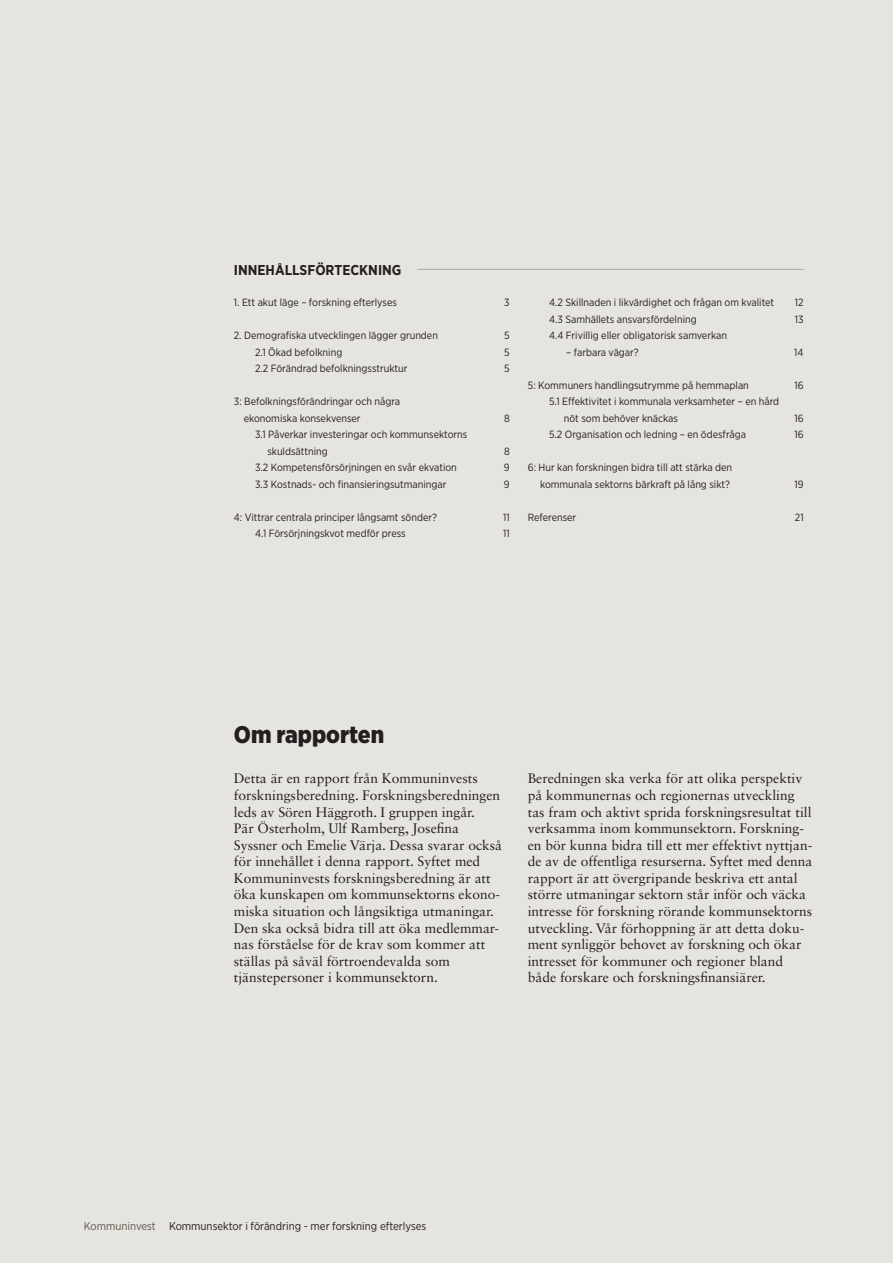
<style>
.page{position:relative;width:893px;height:1263px;background:#e6e4de}
.page>*{position:absolute;margin:0;border:0;box-sizing:border-box;transform-origin:0 0}
.Underrubrik{font:900 24px "Gotham Narrow";color:#231f20}
.t1{font:700 14.25px "Gotham Narrow";color:#231f20}
.Brödtext{font:13.8px/16.5px "Sabon LT Std";color:#231f20}
.t2{font:11.25px "Gotham Narrow";color:#231f20}
.Innehållsförteckning{font:10.5px/16.5px "Gotham Narrow";color:#231f20}
.s1{color:#615752}
</style>
<div class="page">
<hr style="left:417px;top:269px;width:387px;height:1px;background:#aca9a7">
<p class="t1" style="left:234px;top:261px;width:169px">INNEHÅLLSFÖRTECKNING</p>
<p class="Innehållsförteckning" style="left:234px;top:294px;width:165px">1. Ett akut läge – forskning efterlyses</p>
<p class="Innehållsförteckning" style="left:234px;top:327px;width:206px">2. Demografiska utvecklingen lägger grunden</p>
<p class="Innehållsförteckning" style="left:255px;top:343px;width:89px">2.1 Ökad befolkning</p>
<p class="Innehållsförteckning" style="left:255px;top:360px;width:154px">2.2 Förändrad befolkningsstruktur</p>
<p class="Innehållsförteckning" style="left:234px;top:393px;width:168px">3: Befolkningsförändringar och några</p>
<p class="Innehållsförteckning" style="left:244px;top:409px;width:118px">ekonomiska konsekvenser</p>
<p class="Innehållsförteckning" style="left:267px;top:426px;width:201px;text-indent:-12px">3.1 Påverkar investeringar och kommunsektorns skuldsättning</p>
<p class="Innehållsförteckning" style="left:255px;top:459px;width:203px">3.2 Kompetensförsörjningen en svår ekvation</p>
<p class="Innehållsförteckning" style="left:255px;top:475px;width:193px">3.3 Kostnads- och finansieringsutmaningar</p>
<p class="Innehållsförteckning" style="left:234px;top:508px;width:205px">4: Vittrar centrala principer långsamt sönder?</p>
<p class="Innehållsförteckning" style="left:255px;top:525px;width:152px">4.1 Försörjningskvot medför press</p>
<p class="Innehållsförteckning" style="left:504px;top:294px;width:7px">3</p>
<p class="Innehållsförteckning" style="left:504px;top:327px;width:7px">5<br>5</p>
<p class="Innehållsförteckning" style="left:504px;top:360px;width:7px">5</p>
<p class="Innehållsförteckning" style="left:504px;top:409px;width:7px">8</p>
<p class="Innehållsförteckning" style="left:504px;top:442px;width:7px">8</p>
<p class="Innehållsförteckning" style="left:504px;top:459px;width:7px">9</p>
<p class="Innehållsförteckning" style="left:504px;top:475px;width:7px">9</p>
<p class="Innehållsförteckning" style="left:503px;top:508px;width:8px">11</p>
<p class="Innehållsförteckning" style="left:503px;top:525px;width:8px">11</p>
<p class="Innehållsförteckning" style="left:549px;top:294px;width:227px">4.2 Skillnaden i likvärdighet och frågan om kvalitet</p>
<p class="Innehållsförteckning" style="left:549px;top:310px;width:149px">4.3 Samhällets ansvarsfördelning</p>
<p class="Innehållsförteckning" style="left:549px;top:327px;width:179px">4.4 Frivillig eller obligatorisk samverkan</p>
<p class="Innehållsförteckning" style="left:566px;top:343px;width:74px">– farbara vägar?</p>
<p class="Innehållsförteckning" style="left:528px;top:376px;width:223px">5: Kommuners handlingsutrymme på hemmaplan</p>
<p class="Innehållsförteckning" style="left:564px;top:393px;width:217px;text-indent:-15px">5.1 Effektivitet i kommunala verksamheter – en hård nöt som behöver knäckas</p>
<p class="Innehållsförteckning" style="left:549px;top:426px;width:198px">5.2 Organisation och ledning – en ödesfråga</p>
<p class="Innehållsförteckning" style="left:528px;top:459px;width:206px;text-align:right">6: Hur kan forskningen bidra till att stärka den kommunala sektorns bärkraft på lång sikt?</p>
<p class="Innehållsförteckning" style="left:528px;top:508px;width:50px">Referenser</p>
<p class="Innehållsförteckning" style="left:795px;top:294px;width:10px">12</p>
<p class="Innehållsförteckning" style="left:795px;top:310px;width:10px">13</p>
<p class="Innehållsförteckning" style="left:794px;top:343px;width:11px">14</p>
<p class="Innehållsförteckning" style="left:794px;top:376px;width:11px">16</p>
<p class="Innehållsförteckning" style="left:794px;top:409px;width:11px">16</p>
<p class="Innehållsförteckning" style="left:794px;top:426px;width:11px">16</p>
<p class="Innehållsförteckning" style="left:794px;top:475px;width:11px">19</p>
<p class="Innehållsförteckning" style="left:795px;top:508px;width:10px">21</p>
<p class="Underrubrik" style="left:234px;top:718px;width:152px">Om rapporten</p>
<p class="Brödtext" style="left:234px;top:770px;width:270px">Detta är en rapport från Kommuninvests forskningsberedning. Forskningsberedningen leds av Sören Häggroth. I gruppen ingår.<br>Pär Österholm, Ulf Ramberg, Josefina Syssner och Emelie Värja. Dessa svarar också för innehållet i denna rapport. Syftet med Kommuninvests forskningsberedning är att öka kunskapen om kommunsektorns ekono&shy;miska situation och långsiktiga utmaningar.<br>Den ska också bidra till att öka medlemmar&shy;nas förståelse för de krav som kommer att ställas på såväl förtroendevalda som tjänstepersoner i kommunsektorn.</p>
<p class="Brödtext" style="left:528px;top:770px;width:286px">Beredningen ska verka för att olika perspektiv på kommunernas och regionernas utveckling tas fram och aktivt sprida forskningsresultat till verksamma inom kommunsektorn. Forskning&shy;en bör kunna bidra till ett mer effektivt nyttjan&shy;de av de offentliga resurserna. Syftet med denna rapport är att övergripande beskriva ett antal större utmaningar sektorn står inför och väcka intresse för forskning rörande kommunsektorns utveckling. Vår förhoppning är att detta doku&shy;ment synliggör behovet av forskning och ökar intresset för kommuner och regioner bland både forskare och forskningsfinansiärer.</p>
<p class="t2" style="left:84px;top:1218px;width:344px"><span class="s1">Kommuninvest</span> Kommunsektor i förändring - mer forskning efterlyses</p>
</div>
